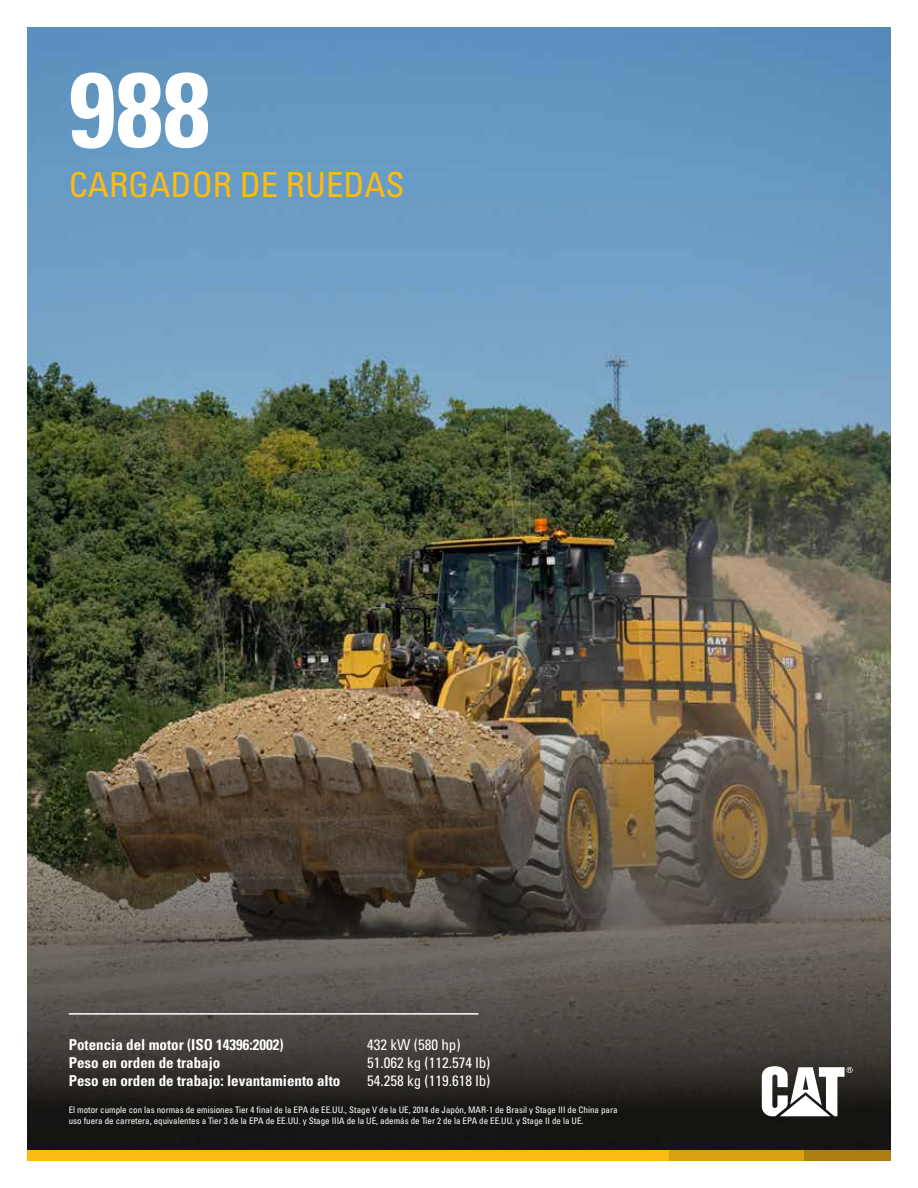
<style>
.page{position:relative;width:918px;height:1188px;background:#fff}
.page>*{position:absolute;margin:0;border:0;box-sizing:border-box;transform-origin:0 0}
.t1{font:106.2px "Univers LTCYR 67 Bold Cond";color:#fff}
.t2{font:condensed 34.5px "Univers LTCYR 57";color:#fdba12}
.t3{font:15px "Univers LTCYR 67 Bold Cond";color:#fff}
.t4{font:condensed 15px "Univers LTCYR 57";color:#fff}
.t5{font:condensed 9px/10.8px "Univers LTCYR 57";color:#fff}
</style>
<div class="page">
<img style="left:27px;top:27px;width:864px;height:1124px">
<div style="left:27px;top:1151px;width:641px;height:10px;background:#fdba12"></div>
<div style="left:667px;top:1151px;width:137px;height:10px;background:#d9a011"></div>
<div style="left:804px;top:1151px;width:87px;height:10px;background:#ab7f11"></div>
<svg style="left:762px;top:1066px;width:91px;height:50px"></svg>
<hr style="left:69px;top:1013px;width:409px;height:2px;background:#fff">
<p class="t1" style="left:69px;top:45px;width:143px">988</p>
<p class="t2" style="left:69px;top:163px;width:338px">CARGADOR DE RUEDAS</p>
<p class="t3" style="left:69px;top:1036px;width:216px">Potencia del motor (ISO 14396:2002)</p>
<p class="t4" style="left:367px;top:1035px;width:95px">432 kW (580 hp)</p>
<p class="t3" style="left:69px;top:1054px;width:153px">Peso en orden de trabajo</p>
<p class="t4" style="left:367px;top:1053px;width:125px">51.062 kg (112.574 lb)</p>
<p class="t3" style="left:69px;top:1072px;width:273px">Peso en orden de trabajo: levantamiento alto</p>
<p class="t4" style="left:367px;top:1071px;width:125px">54.258 kg (119.618 lb)</p>
<p class="t5" style="left:69px;top:1105px;width:550px">El motor cumple con las normas de emisiones Tier 4 final de la EPA de EE.UU., Stage V de la UE, 2014 de Japón, MAR-1 de Brasil y Stage III de China para uso fuera de carretera, equivalentes a Tier 3 de la EPA de EE.UU. y Stage IIIA de la UE, además de Tier 2 de la EPA de EE.UU. y Stage II de la UE.</p>
</div>
